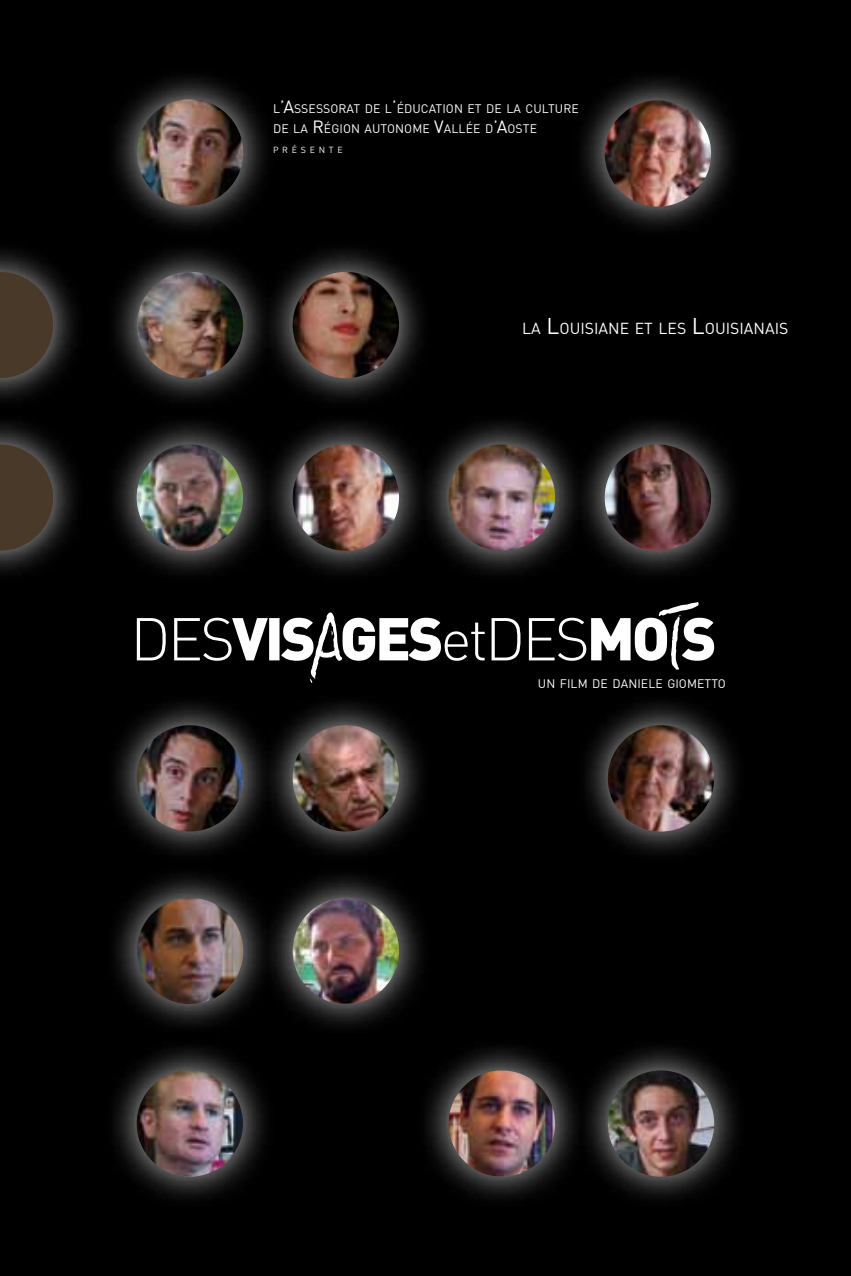
<style>
.page{position:relative;width:851px;height:1276px;background:#fff}
.page>*{position:absolute;margin:0;border:0;box-sizing:border-box;transform-origin:0 0}
.t1{font:15.75px "DIN";color:#fff}
.t2{font:12.25px/20px "DIN";letter-spacing:.005em;color:#fff}
.t3{font:8.75px "DIN";letter-spacing:.43em;color:#fff}
.s1{font-size:17.5px}
.s2{font-size:22.5px}
</style>
<div class="page">
<div style="left:0;top:0;width:850px;height:1276px;background:#000"></div>
<div style="left:0;top:410px;width:83px;height:170px;background:#fff;opacity:.75"></div>
<svg style="left:0;top:444px;width:53px;height:107px;background:#45392c"></svg>
<div style="left:0;top:237px;width:83px;height:171px;background:#fff;opacity:.75"></div>
<svg style="left:0;top:272px;width:53px;height:106px;background:#45382c"></svg>
<svg style="left:137px;top:602px;width:577px;height:81px"></svg>
<div style="left:102px;top:1036px;width:170px;height:170px;background:#fff;opacity:.75"></div>
<img style="left:137px;top:1070px;width:106px;height:106px;border-radius:53px">
<div style="left:573px;top:1036px;width:170px;height:170px;background:#fff;opacity:.75"></div>
<img style="left:607px;top:1070px;width:107px;height:106px;border-radius:53px">
<div style="left:414px;top:1036px;width:170px;height:170px;background:#fff;opacity:.75"></div>
<img style="left:448px;top:1070px;width:107px;height:106px;border-radius:53px">
<div style="left:573px;top:691px;width:170px;height:170px;background:#fff;opacity:.75"></div>
<img style="left:607px;top:725px;width:107px;height:106px;border-radius:53px">
<div style="left:102px;top:691px;width:171px;height:170px;background:#fff;opacity:.75"></div>
<img style="left:137px;top:725px;width:106px;height:106px;border-radius:53px">
<div style="left:258px;top:691px;width:170px;height:170px;background:#fff;opacity:.75"></div>
<img style="left:292px;top:725px;width:107px;height:106px;border-radius:53px">
<div style="left:258px;top:863px;width:170px;height:170px;background:#fff;opacity:.75"></div>
<img style="left:292px;top:898px;width:107px;height:106px;border-radius:53px">
<div style="left:102px;top:868px;width:171px;height:170px;background:#fff;opacity:.75"></div>
<img style="left:137px;top:898px;width:106px;height:106px;border-radius:53px">
<div style="left:102px;top:237px;width:171px;height:171px;background:#fff;opacity:.75"></div>
<img style="left:137px;top:272px;width:106px;height:106px;border-radius:53px">
<div style="left:258px;top:237px;width:170px;height:171px;background:#fff;opacity:.75"></div>
<img style="left:292px;top:272px;width:107px;height:106px;border-radius:53px">
<div style="left:258px;top:410px;width:170px;height:170px;background:#fff;opacity:.75"></div>
<img style="left:292px;top:444px;width:107px;height:107px;border-radius:53px">
<div style="left:570px;top:410px;width:170px;height:170px;background:#fff;opacity:.75"></div>
<img style="left:604px;top:444px;width:107px;height:107px;border-radius:53px">
<div style="left:102px;top:65px;width:171px;height:170px;background:#fff;opacity:.75"></div>
<img style="left:137px;top:99px;width:106px;height:107px;border-radius:53px">
<div style="left:414px;top:410px;width:170px;height:170px;background:#fff;opacity:.75"></div>
<img style="left:448px;top:444px;width:107px;height:107px;border-radius:53px">
<div style="left:570px;top:66px;width:170px;height:170px;background:#fff;opacity:.75"></div>
<img style="left:604px;top:100px;width:107px;height:107px;border-radius:53px">
<div style="left:102px;top:410px;width:170px;height:170px;background:#fff;opacity:.75"></div>
<img style="left:137px;top:444px;width:106px;height:107px;border-radius:53px">
<p class="t2" style="left:273px;top:99px;width:307px">L<span class="s1">’A</span>SSESSORAT DE L<span class="s1">’</span>ÉDUCATION ET DE LA CULTURE<br>DE LA <span class="s1">R</span>ÉGION AUTONOME <span class="s1">V</span>ALLÉE D<span class="s1">’A</span>OSTE</p>
<p class="t3" style="left:273px;top:145px;width:71px">PRÉSENTE</p>
<p class="t1" style="left:522px;top:319px;width:268px">LA <span class="s2">L</span>OUISIANE ET LES <span class="s2">L</span>OUISIANAIS</p>
<p class="t2" style="left:538px;top:673px;width:189px">UN FILM DE DANIELE GIOMETTO</p>
</div>
